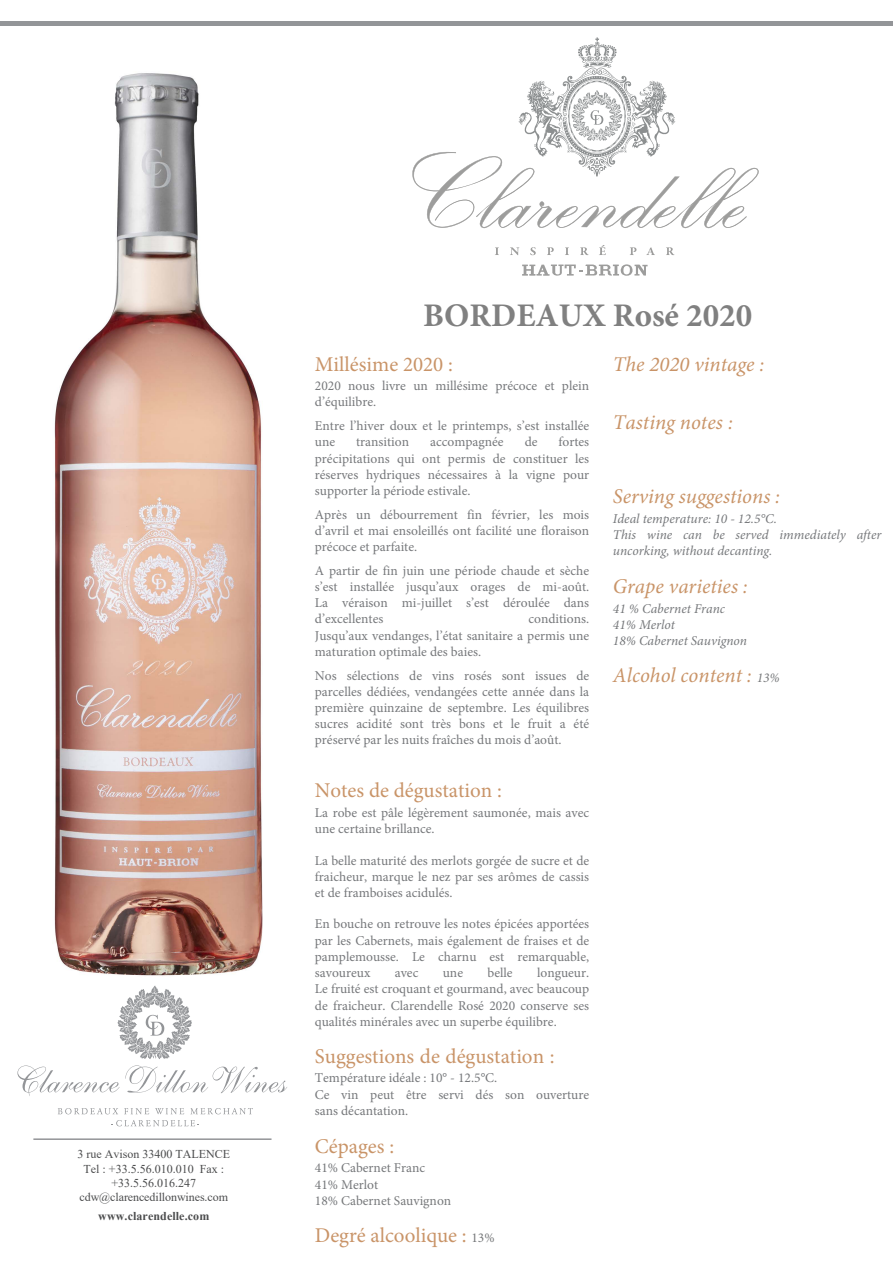
<style>
.page{position:relative;width:893px;height:1263px;background:#fff}
.page>*{position:absolute;margin:0;border:0;box-sizing:border-box;transform-origin:0 0}
.t1{font:700 33px "Minion Pro";color:#808080}
.corps{font:21px "Minion Pro";color:#c99468}
.t2{font:italic 21px "Minion Pro";color:#c99468}
.corps-2{font:13.5px/16.2px "Minion Pro";color:#76787b;text-align:justify}
.t3{font:italic 13.5px/16.2px "Minion Pro";color:#76787b}
.t4{font:12px/14.4px "Times New Roman";color:#4b4c4d;text-align:center}
.t5{font:700 12px "Times New Roman";letter-spacing:.01em;color:#4b4c4d}
.s1{color:#77797b}
.s2{font-size:13.5px;color:#77797b}
</style>
<div class="page">
<div style="left:0;top:21px;width:893px;height:5px;background:#939598"></div>
<hr style="left:33px;top:1138px;width:238px;height:2px;background:#939598">
<svg style="left:117px;top:985px;width:75px;height:74px"></svg>
<svg style="left:17px;top:1065px;width:270px;height:31px"></svg>
<svg style="left:58px;top:1108px;width:60px;height:6px"></svg>
<svg style="left:124px;top:1108px;width:25px;height:6px"></svg>
<svg style="left:155px;top:1108px;width:29px;height:6px"></svg>
<svg style="left:190px;top:1108px;width:63px;height:6px"></svg>
<svg style="left:111px;top:1120px;width:88px;height:6px"></svg>
<svg style="left:522px;top:264px;width:126px;height:12px"></svg>
<svg style="left:495px;top:247px;width:4px;height:8px"></svg>
<svg style="left:510px;top:247px;width:9px;height:8px"></svg>
<svg style="left:530px;top:247px;width:6px;height:8px"></svg>
<svg style="left:547px;top:247px;width:7px;height:8px"></svg>
<svg style="left:565px;top:247px;width:4px;height:8px"></svg>
<svg style="left:580px;top:247px;width:9px;height:8px"></svg>
<svg style="left:599px;top:245px;width:7px;height:10px"></svg>
<svg style="left:630px;top:247px;width:6px;height:8px"></svg>
<svg style="left:646px;top:247px;width:9px;height:8px"></svg>
<svg style="left:666px;top:247px;width:8px;height:8px"></svg>
<svg style="left:412px;top:37px;width:347px;height:191px"></svg>
<img style="left:54px;top:73px;width:209px;height:903px">
<p class="t4" style="left:77px;top:1147px;width:154px">3 rue Avison 33400 TALENCE<br>Tel : +33.5.56.010.010 Fax : +33.5.56.016.247 cdw@clarencedillonwines.com</p>
<p class="t5" style="left:98px;top:1207px;width:113px">www.clarendelle.com</p>
<h1 class="t1" style="left:423px;top:293px;width:331px">BORDEAUX Rosé 2020</h1>
<p class="corps" style="left:315px;top:350px;width:139px">Millésime 2020 :</p>
<p class="corps-2" style="left:315px;top:378px;width:276px">2020 nous livre un millésime précoce et plein d’équilibre.</p>
<p class="corps-2" style="left:315px;top:418px;width:276px">Entre l’hiver doux et le printemps, s’est installée une</p>
<p class="corps-2" style="left:315px;top:434px;width:276px;text-indent:244px">fortes précipitations qui ont permis de constituer les réserves hydriques nécessaires à la vigne pour supporter la période estivale.</p>
<p class="corps-2" style="left:315px;top:506px;width:276px">Après un débourrement fin février, les mois d’avril et mai ensoleillés ont facilité une floraison précoce et parfaite.</p>
<p class="corps-2" style="left:315px;top:562px;width:276px">A partir de fin juin une période chaude et sèche s’est installée jusqu’aux orages de mi-août.<br>La véraison mi-juillet s’est déroulée dans d’excellentes</p>
<p class="corps-2" style="left:356px;top:434px;width:55px">transition</p>
<p class="corps-2" style="left:430px;top:434px;width:75px">accompagnée</p>
<p class="corps-2" style="left:525px;top:434px;width:14px">de</p>
<p class="corps-2" style="left:315px;top:611px;width:276px;text-indent:214px">conditions.<br>Jusqu’aux vendanges, l’état sanitaire a permis une maturation optimale des baies.</p>
<p class="corps-2" style="left:315px;top:667px;width:276px">Nos sélections de vins rosés sont issues de parcelles dédiées, vendangées cette année dans la première quinzaine de septembre. Les équilibres sucres acidité sont très bons et le fruit a été préservé par les nuits fraîches du mois d’août.</p>
<p class="corps" style="left:315px;top:776px;width:189px">Notes de dégustation :</p>
<p class="corps-2" style="left:315px;top:804px;width:276px">La robe est pâle légèrement saumonée, mais avec une certaine brillance.</p>
<p class="corps-2" style="left:315px;top:852px;width:276px">La belle maturité des merlots gorgée de sucre et de fraicheur, marque le nez par ses arômes de cassis et de framboises acidulés.</p>
<p class="corps-2" style="left:315px;top:916px;width:276px">En bouche on retrouve les notes épicées apportées par les Cabernets, mais également de fraises et de pamplemousse. Le charnu est remarquable, savoureux</p>
<p class="corps-2" style="left:315px;top:965px;width:276px;text-indent:222px">longueur.<br>Le fruité est croquant et gourmand, avec beaucoup de fraicheur. Clarendelle Rosé 2020 conserve ses qualités minérales avec un superbe équilibre.</p>
<p class="corps" style="left:315px;top:1042px;width:241px">Suggestions de dégustation :</p>
<p class="corps-2" style="left:315px;top:1070px;width:276px;text-align:left">Température idéale : 10° - 12.5°C.<br>Ce vin peut être servi dés son ouverture sans décantation.</p>
<p class="corps" style="left:315px;top:1132px;width:81px">Cépages :</p>
<p class="corps-2" style="left:315px;top:1160px;width:138px;text-align:left">41% Cabernet Franc<br>41% Merlot<br>18% <span class="s1">Cabernet Sauvignon</span></p>
<p class="corps" style="left:315px;top:1221px;width:181px">Degré alcoolique : <span class="s2">13%</span></p>
<p class="corps-2" style="left:395px;top:965px;width:25px">avec</p>
<p class="corps-2" style="left:443px;top:965px;width:22px">une</p>
<p class="corps-2" style="left:487px;top:965px;width:27px">belle</p>
<h2 class="t2" style="left:613px;top:350px;width:153px">The 2020 vintage :</h2>
<h2 class="t2" style="left:613px;top:408px;width:122px">Tasting notes :</h2>
<h2 class="t2" style="left:613px;top:482px;width:169px">Serving suggestions :</h2>
<p class="t3" style="left:613px;top:510px;width:270px">Ideal temperature: 10 - 12.5°C.<br>This wine can be served immediately after uncorking, without decanting.</p>
<h2 class="t2" style="left:613px;top:572px;width:136px">Grape varieties :</h2>
<p class="t3" style="left:613px;top:600px;width:136px">41 % Cabernet Franc<br>41% Merlot<br>18% Cabernet Sauvignon</p>
<h2 class="t2" style="left:613px;top:661px;width:168px">Alcohol content : <span class="s2">13%</span></h2>
</div>
